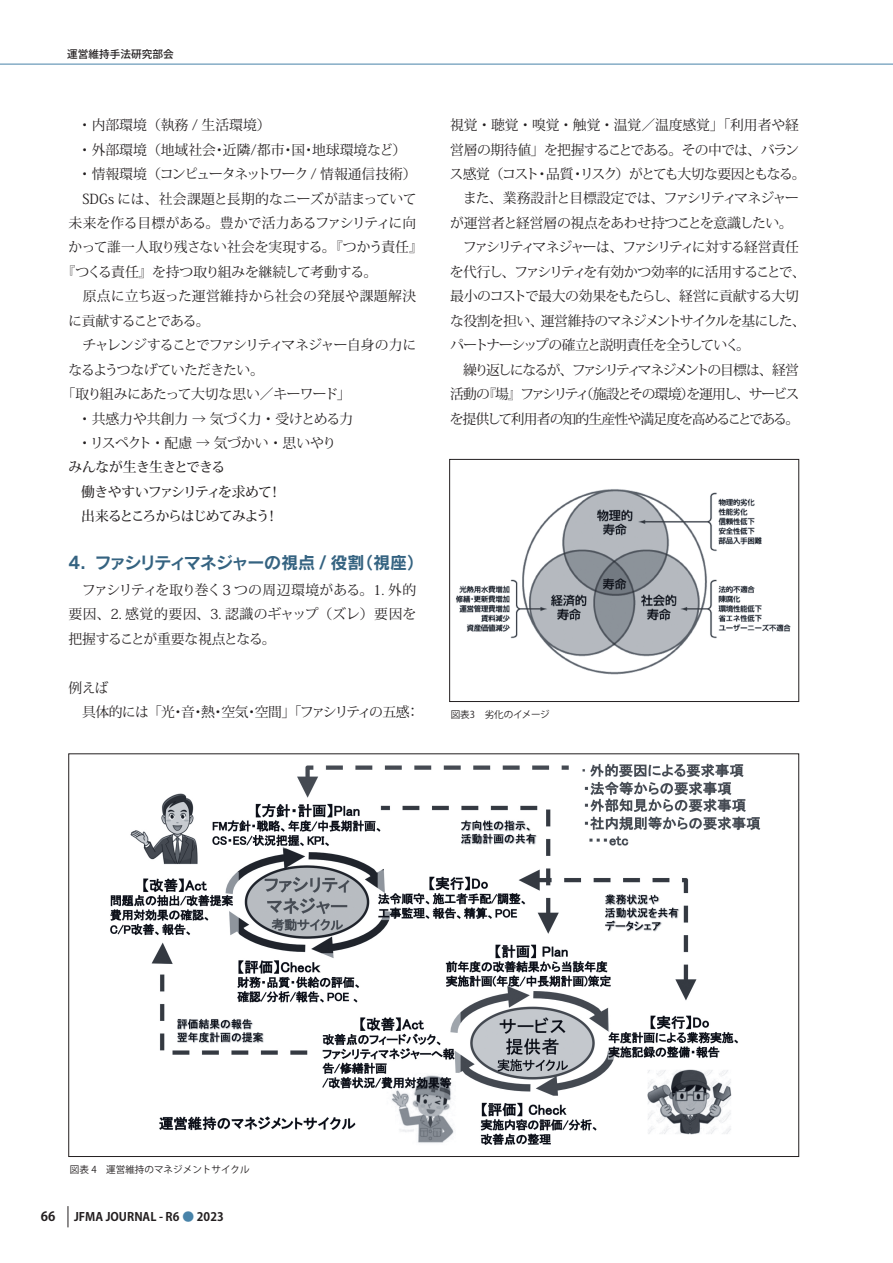
<style>
.page{position:relative;width:893px;height:1263px;background:#fff}
.page>*{position:absolute;margin:0;border:0;box-sizing:border-box;transform-origin:0 0}
.t1{font:16.95px "Rodin Pro B";letter-spacing:-.08em;color:#356381}
.t2{font:13.8px/24.5px "Koz Min Pro";letter-spacing:-.075em;color:#231f20}
.t3{font:13.8px/24.5px "Koz Min Pro";letter-spacing:-.055em;color:#231f20;text-align:justify}
.t4{font:13.8px "Koz Min Pro";color:#231f20}
.t5{font:13.8px "Koz Min Pro";letter-spacing:-.01em;color:#231f20}
.t6{font:500 13.8px/24.5px "Koz Min Pro";letter-spacing:-.06em;color:#231f20}
.t7{font:13.8px "Koz Min Pro";letter-spacing:-.015em;color:#231f20}
.t8{font:13.8px "Koz Min Pro";letter-spacing:-.08em;color:#231f20}
.t9{font:13.8px "Koz Min Pro";letter-spacing:.03em;color:#231f20}
.t10{font:13.8px "Koz Min Pro";letter-spacing:-.03em;color:#231f20}
.t11{font:13.8px "Koz Min Pro";letter-spacing:-.005em;color:#231f20}
.t12{font:13.8px "Koz Min Pro";letter-spacing:-.09em;color:#231f20}
.t13{font:700 12.75px "Koz Go Pro";color:#231f20}
.t14{font:700 11.7px "Koz Go Pro";color:#231f20}
.t15{font:500 10.65px "Koz Go Pro";color:#231f20}
.t16{font:9.6px "Koz Go Pro";color:#231f20}
.s1{font-family:"Koz Min Pr 6 N"}
.s2{color:#4883a9}
</style>
<div class="page">
<hr style="left:0;top:64px;width:893px;height:1px;background:#4883a9">
<svg style="left:68px;top:1206px;width:1px;height:21px"></svg>
<img style="left:455px;top:489px;width:336px;height:186px">
<div style="left:449px;top:459px;width:350px;height:243px;border:1px solid #231f20"></div>
<img style="left:110px;top:763px;width:651px;height:382px">
<p class="t15" style="left:67px;top:48px;width:108px">運営維持手法研究部会</p>
<p class="t4" style="left:78px;top:115px;width:194px">・内部環境（執務 / 生活環境）</p>
<p class="t4" style="left:78px;top:140px;width:330px">・外部環境（地域社会・近隣/都市・国・地球環境など）</p>
<p class="t3" style="left:78px;top:161px;width:340px">・情報環境（コンピュータネットワーク / 情報通信技術）</p>
<p class="t4" style="left:69px;top:189px;width:350px">　SDGs には、社会課題と長期的なニーズが詰まっていて</p>
<p class="t5" style="left:69px;top:213px;width:349px">未来を作る目標がある。豊かで活力あるファシリティに向</p>
<p class="t7" style="left:69px;top:238px;width:356px">かって誰一人取り残さない社会を実現する。『つかう責任』</p>
<p class="t10" style="left:62px;top:262px;width:317px">『つくる責任』を持つ取り組みを継続して考動する。</p>
<p class="t9" style="left:69px;top:286px;width:349px">　原点に立ち返った運営維持から社会の発展や課題解決</p>
<p class="t12" style="left:68px;top:311px;width:143px">に貢献することである。</p>
<p class="t8" style="left:69px;top:335px;width:350px">　チャレンジすることでファシリティマネジャー自身の力に</p>
<p class="t3" style="left:68px;top:357px;width:197px">なるようつなげていただきたい。</p>
<p class="t3" style="left:62px;top:381px;width:290px">「取り組みにあたって大切な思い／キーワード」</p>
<p class="t11" style="left:78px;top:409px;width:277px">・共感力や共創力 → 気づく力・受けとめる力</p>
<p class="t5" style="left:78px;top:433px;width:260px">・リスペクト・配慮 → 気づかい・思いやり</p>
<p class="t6" style="left:81px;top:455px;width:202px;text-indent:-13px">みんなが生き生きとできる<br>働きやすいファシリティを求めて！出来るところからはじめてみよう！</p>
<p class="t1" style="left:69px;top:551px;width:357px">4. ファシリティマネジャーの視点 / 役割（視座）</p>
<p class="t3" style="left:69px;top:577px;width:349px">　ファシリティを取り巻く3 つの周辺環境がある。1. 外的要因、2. 感覚的要因、3. 認識のギャップ（ズレ）要因を把握することが重要な視点となる。</p>
<p class="t3" style="left:69px;top:675px;width:353px">例えば<br>　具体的には「光・音・熱・空気・空間」「ファシリティの五感：</p>
<p class="t2" style="left:450px;top:112px;width:357px">視覚・聴覚・<span class="s1">嗅</span>覚・触覚・温覚／温度感覚」「利用者や経営層の期待値」を把握することである。その中では、バランス感覚（コスト・品質・リスク）がとても大切な要因ともなる。　また、業務設計と目標設定では、ファシリティマネジャーが運営者と経営層の視点をあわせ持つことを意識したい。　ファシリティマネジャーは、ファシリティに対する経営責任を代行し、ファシリティを有効かつ効率的に活用することで、最小のコストで最大の効果をもたらし、経営に貢献する大切な役割を担い、運営維持のマネジメントサイクルを基にした、パートナーシップの確立と説明責任を全うしていく。<br>　繰り返しになるが、ファシリティマネジメントの目標は、経営活動の『場』ファシリティ（施設とその環境）を運用し、サービスを提供して利用者の知的生産性や満足度を高めることである。</p>
<p class="t16" style="left:451px;top:708px;width:100px">図表3　劣化のイメージ</p>
<p class="t16" style="left:70px;top:1163px;width:181px">図表 4　運営維持のマネジメントサイクル</p>
<p class="t13" style="left:41px;top:1208px;width:16px">66</p>
<p class="t14" style="left:74px;top:1209px;width:151px">JFMA JOURNAL - R6 <span class="s2">●</span> 2023</p>
</div>
